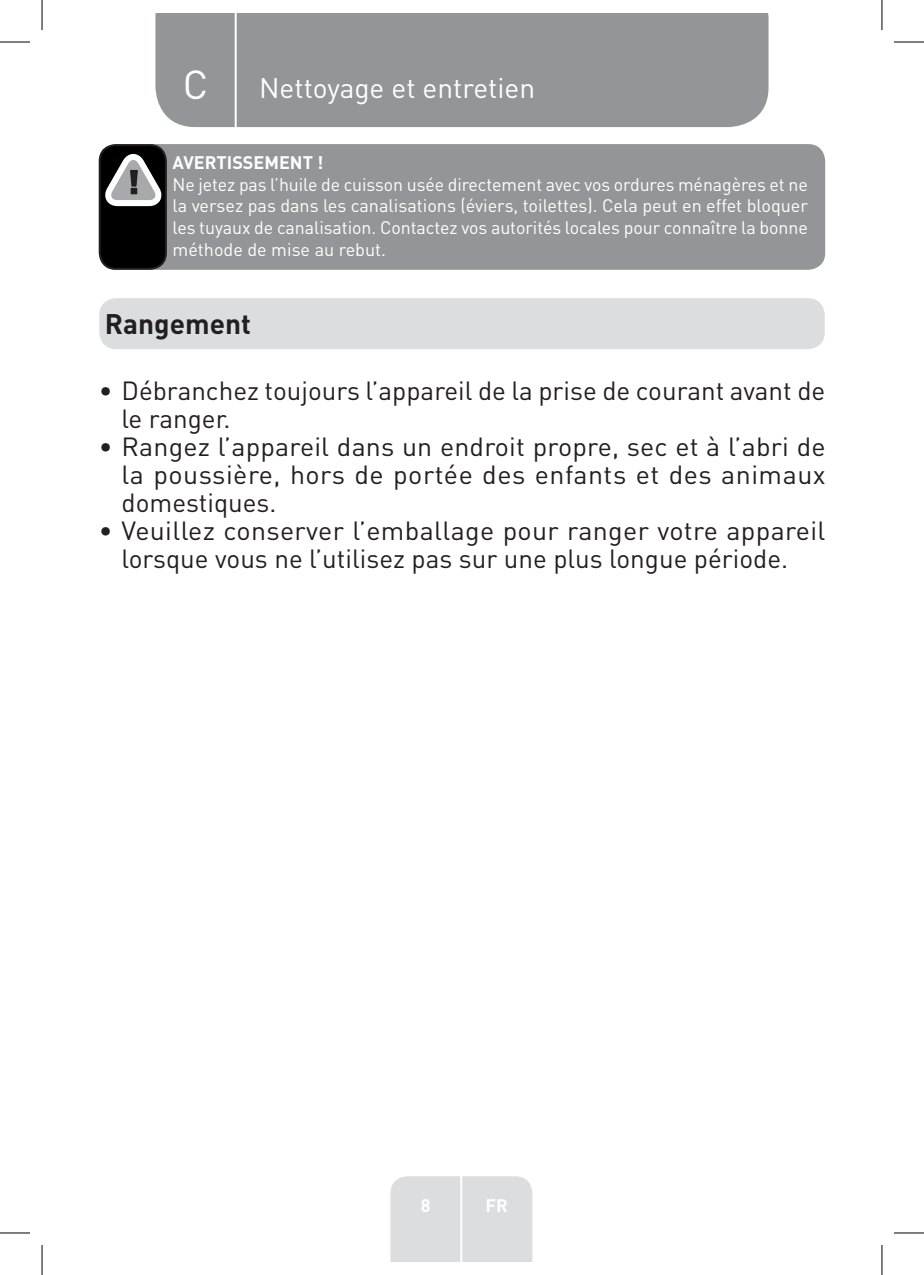
<style>
.page{position:relative;width:924px;height:1275px;background:#fff}
.page>*{position:absolute;margin:0;border:0;box-sizing:border-box;transform-origin:0 0}
.t1{font:40px "DIN Pro";color:#fff}
.TitreGauche__gabarit{font:28px "DIN Pro";color:#fff}
.Headline-01{font:700 28px "DIN Pro";color:#231f20}
.t2{font:26px/28px "DIN Pro";color:#231f20}
.White_Text{font:18px/21.6px "DIN Pro";letter-spacing:-.005em;color:#fff;text-align:justify}
.White_Text-2{font:700 18px "DIN Pro";color:#fff}
</style>
<div class="page">
<div style="left:155px;top:14px;width:613px;height:113px;background:#939598"></div>
<div style="left:390px;top:1176px;width:142px;height:85px;background:#dcdddf"></div>
<hr style="left:460px;top:1153px;width:2px;height:108px;background:#fff">
<hr style="left:234px;top:14px;width:2px;height:116px;background:#fff">
<div style="left:99px;top:144px;width:725px;height:126px;background:#939598;border-radius:17px"></div>
<div style="left:100px;top:145px;width:66px;height:124px;background:#000;border-radius:16px"></div>
<div style="left:99px;top:144px;width:68px;height:126px;border:2px solid #231f20;border-radius:16px"></div>
<svg style="left:105px;top:154px;width:57px;height:52px"></svg>
<div style="left:99px;top:298px;width:725px;height:51px;background:#dcdddf;border-radius:17px"></div>
<hr style="left:0;top:42px;width:30px;height:1px;background:#000">
<hr style="left:893px;top:42px;width:30px;height:1px;background:#000">
<hr style="left:0;top:1232px;width:30px;height:1px;background:#000">
<hr style="left:893px;top:1232px;width:30px;height:1px;background:#000">
<hr style="left:42px;top:0;width:1px;height:30px;background:#000">
<hr style="left:42px;top:1245px;width:1px;height:30px;background:#000">
<hr style="left:881px;top:0;width:1px;height:30px;background:#000">
<hr style="left:881px;top:1245px;width:1px;height:30px;background:#000">
<p class="t1" style="left:183px;top:57px;width:27px">C</p>
<p class="TitreGauche__gabarit" style="left:259px;top:69px;width:277px">Nettoyage et entretien</p>
<p class="White_Text-2" style="left:172px;top:150px;width:152px">AVERTISSEMENT !</p>
<p class="White_Text" style="left:172px;top:173px;width:636px">Ne jetez pas l’huile de cuisson usée directement avec vos ordures ménagères et ne la versez pas dans les canalisations (éviers, toilettes). Cela peut en effet bloquer les tuyaux de canalisation. Contactez vos autorités locales pour connaître la bonne méthode de mise au rebut.</p>
<p class="Headline-01" style="left:105px;top:305px;width:147px">Rangement</p>
<p class="t2" style="left:121px;top:375px;width:705px;text-indent:-23px">• Débranchez toujours l’appareil de la prise de courant avant de le ranger.</p>
<p class="t2" style="left:121px;top:431px;width:705px;text-align:justify;text-indent:-23px">• Rangez l’appareil dans un endroit propre, sec et à l’abri de la poussière, hors de portée des enfants et des animaux domestiques.</p>
<p class="t2" style="left:99px;top:515px;width:727px;text-align:center">• Veuillez conserver l’emballage pour ranger votre appareil lorsque vous ne l’utilisez pas sur une plus longue période.</p>
<p class="White_Text-2" style="left:420px;top:1192px;width:11px">8</p>
<p class="White_Text-2" style="left:485px;top:1192px;width:24px">FR</p>
</div>
